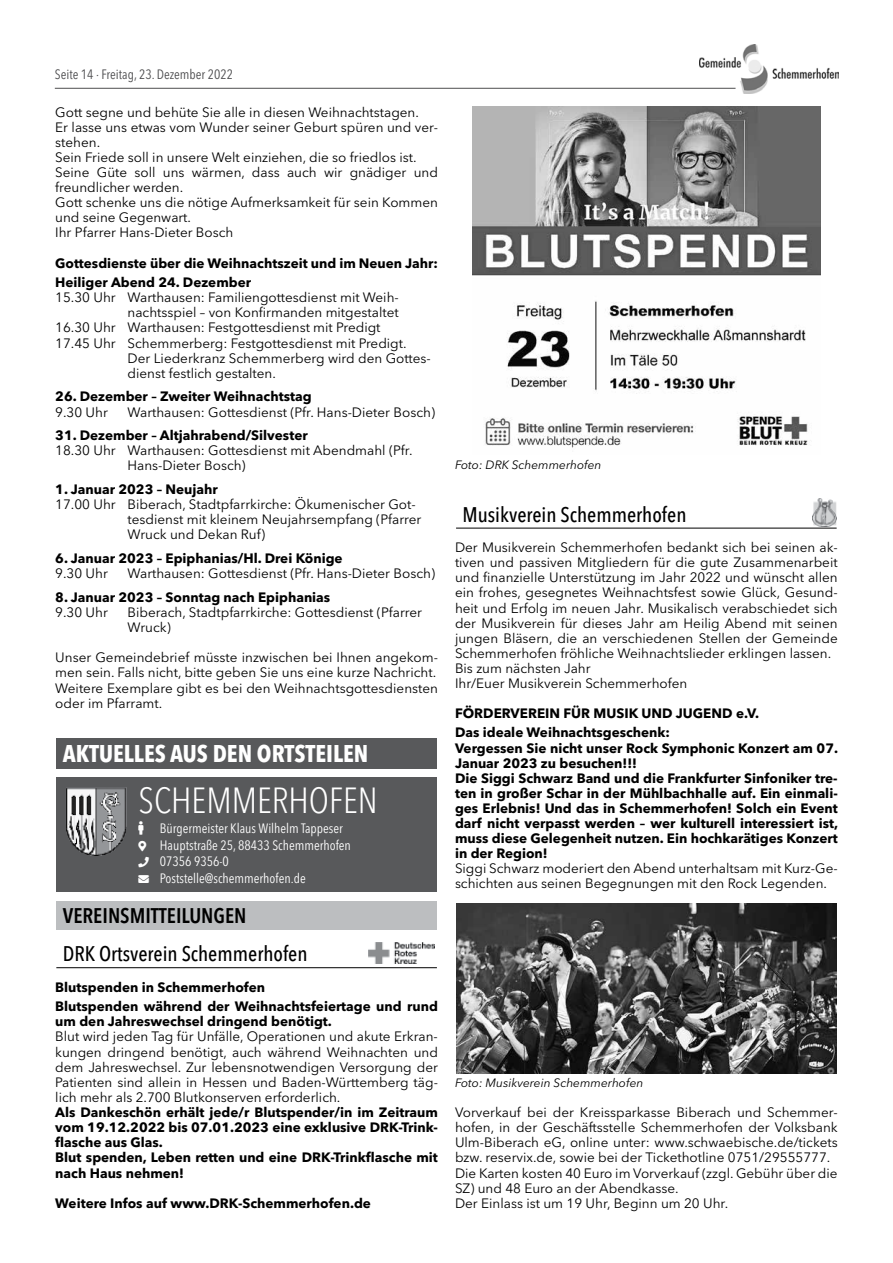
<style>
.page{position:relative;width:893px;height:1263px;background:#fff}
.page>*{position:absolute;margin:0;border:0;box-sizing:border-box;transform-origin:0 0}
.t1{font:300 condensed 36px "Avenir Next W1 G";color:#fff}
.t2{font:700 condensed 24px "Avenir Next W1 G";color:#fff}
.t3{font:500 condensed 21px "Avenir Next W1 G";color:#000}
.t4{font:21px "Avenir Next W1 G Cn Demi";color:#000}
.t5{font:13.5px/15.1px "Avenir Next W1 G";color:#000}
.t6{font:700 13.5px/15.1px "Avenir Next W1 G";color:#000}
.t7{font:condensed 13.5px/16.5px "Avenir Next W1 G";color:#fff}
.t8{font:condensed 13.5px "Avenir Next W1 G";color:#4d4d4f}
.t9{font:italic 12px "Avenir Next W1 G";color:#000}
</style>
<div class="page">
<img style="left:699px;top:44px;width:139px;height:50px">
<hr style="left:55px;top:88px;width:680px;height:1px;background:#4d4d4f">
<div style="left:56px;top:738px;width:381px;height:31px;background:#58595b"></div>
<div style="left:56px;top:777px;width:381px;height:115px;background:#58595b"></div>
<img style="left:66px;top:787px;width:61px;height:69px">
<div style="left:56px;top:901px;width:381px;height:28px;background:#bcbec0"></div>
<hr style="left:56px;top:967px;width:381px;height:1px;background:#000">
<img style="left:369px;top:943px;width:66px;height:21px">
<img style="left:472px;top:106px;width:349px;height:342px">
<hr style="left:456px;top:528px;width:381px;height:1px;background:#000">
<img style="left:812px;top:499px;width:25px;height:28px">
<img style="left:456px;top:903px;width:381px;height:170px">
<p class="t8" style="left:55px;top:63px;width:180px">Seite 14 · Freitag, 23. Dezember 2022</p>
<p class="t5" style="left:55px;top:103px;width:384px">Gott segne und behüte Sie alle in diesen Weihnachtstagen.<br>Er lasse uns etwas vom Wunder seiner Geburt spüren und ver&shy;stehen.<br>Sein Friede soll in unsere Welt einziehen, die so friedlos ist.<br>Seine Güte soll uns wärmen, dass auch wir gnädiger und freundlicher werden.<br>Gott schenke uns die nötige Aufmerksamkeit für sein Kommen und seine Gegenwart.<br>Ihr Pfarrer Hans-Dieter Bosch</p>
<p class="t6" style="left:55px;top:252px;width:384px;line-height:19.4px">Gottesdienste über die Weihnachtszeit und im Neuen Jahr:<br>Heiliger Abend 24. Dezember</p>
<p class="t5" style="left:55px;top:289px;width:345px">15.30 Uhr Warthausen: Familiengottesdienst mit Weih-</p>
<p class="t5" style="left:128px;top:304px;width:273px">nachtsspiel – von Konfirmanden mitgestaltet</p>
<p class="t5" style="left:55px;top:319px;width:327px">16.30 Uhr Warthausen: Festgottesdienst mit Predigt</p>
<p class="t5" style="left:55px;top:334px;width:353px">17.45 Uhr Schemmerberg: Festgottesdienst mit Predigt.</p>
<p class="t5" style="left:128px;top:349px;width:305px">Der Liederkranz Schemmerberg wird den Gottes-</p>
<p class="t5" style="left:128px;top:364px;width:150px">dienst festlich gestalten.</p>
<p class="t6" style="left:55px;top:388px;width:258px">26. Dezember – Zweiter Weihnachtstag</p>
<p class="t5" style="left:55px;top:403px;width:54px">9.30 Uhr</p>
<p class="t5" style="left:128px;top:403px;width:309px">Warthausen: Gottesdienst (Pfr. Hans-Dieter Bosch)</p>
<p class="t6" style="left:55px;top:427px;width:254px">31. Dezember – Altjahrabend/Silvester</p>
<p class="t5" style="left:128px;top:442px;width:287px;text-indent:-72px">18.30 Uhr Warthausen: Gottesdienst mit Abendmahl (Pfr.<br>Hans-Dieter Bosch)</p>
<p class="t6" style="left:55px;top:481px;width:164px">1. Januar 2023 – Neujahr</p>
<p class="t5" style="left:128px;top:496px;width:295px;text-indent:-72px">17.00 Uhr Biberach, Stadtpfarrkirche: Ökumenischer Got&shy;tesdienst mit kleinem Neujahrsempfang (Pfarrer<br>Wruck und Dekan Ruf)</p>
<p class="t6" style="left:55px;top:550px;width:289px">6. Januar 2023 – Epiphanias/Hl. Drei Könige</p>
<p class="t5" style="left:55px;top:565px;width:54px">9.30 Uhr</p>
<p class="t5" style="left:128px;top:565px;width:309px">Warthausen: Gottesdienst (Pfr. Hans-Dieter Bosch)</p>
<p class="t6" style="left:55px;top:588px;width:277px">8. Januar 2023 – Sonntag nach Epiphanias</p>
<p class="t5" style="left:55px;top:603px;width:54px">9.30 Uhr</p>
<p class="t5" style="left:128px;top:603px;width:296px">Biberach, Stadtpfarrkirche: Gottesdienst (Pfarrer<br>Wruck)</p>
<p class="t5" style="left:55px;top:649px;width:384px">Unser Gemeindebrief müsste inzwischen bei Ihnen angekom&shy;men sein. Falls nicht, bitte geben Sie uns eine kurze Nachricht.<br>Weitere Exemplare gibt es bei den Weihnachtsgottesdiensten oder im Pfarramt.</p>
<h2 class="t2" style="left:63px;top:734px;width:307px">AKTUELLES AUS DEN ORTSTEILEN</h2>
<h1 class="t1" style="left:139px;top:771px;width:241px">SCHEMMERHOFEN</h1>
<p class="t7" style="left:160px;top:819px;width:193px;text-indent:-21px">♂ Bürgermeister Klaus Wilhelm Tappeser<br>Hauptstraße 25, 88433 Schemmerhofen<br>07356 9356-0<br>Poststelle@schemmerhofen.de</p>
<h3 class="t4" style="left:63px;top:899px;width:185px">VEREINSMITTEILUNGEN</h3>
<h3 class="t3" style="left:63px;top:937px;width:246px">DRK Ortsverein Schemmerhofen</h3>
<p class="t6" style="left:55px;top:976px;width:384px;line-height:19.4px">Blutspenden in Schemmerhofen<br>Blutspenden während der Weihnachtsfeiertage und rund</p>
<p class="t6" style="left:55px;top:1013px;width:278px">um den Jahreswechsel dringend benötigt.</p>
<p class="t5" style="left:55px;top:1028px;width:384px;text-align:justify">Blut wird jeden Tag für Unfälle, Operationen und akute Erkran&shy;kungen dringend benötigt, auch während Weihnachten und dem Jahreswechsel. Zur lebensnotwendigen Versorgung der Patienten sind allein in Hessen und Baden-Württemberg täg&shy;lich mehr als 2.700 Blutkonserven erforderlich.</p>
<p class="t6" style="left:55px;top:1104px;width:384px">Als Dankeschön erhält jede/r Blutspender/in im Zeitraum vom 19.12.2022 bis 07.01.2023 eine exklusive DRK-Trink&shy;flasche aus Glas.<br>Blut spenden, Leben retten und eine DRK-Trinkflasche mit nach Haus nehmen!</p>
<p class="t6" style="left:55px;top:1194px;width:317px">Weitere Infos auf www.DRK-Schemmerhofen.de</p>
<p class="t9" style="left:455px;top:455px;width:148px">Foto: DRK Schemmerhofen</p>
<h3 class="t3" style="left:462px;top:498px;width:226px">Musikverein Schemmerhofen</h3>
<p class="t5" style="left:455px;top:539px;width:384px">Der Musikverein Schemmerhofen bedankt sich bei seinen ak&shy;tiven und passiven Mitgliedern für die gute Zusammenarbeit und finanzielle Unterstützung im Jahr 2022 und wünscht allen ein frohes, gesegnetes Weihnachtsfest sowie Glück, Gesund&shy;heit und Erfolg im neuen Jahr. Musikalisch verabschiedet sich der Musikverein für dieses Jahr am Heilig Abend mit seinen jungen Bläsern, die an verschiedenen Stellen der Gemeinde Schemmerhofen fröhliche Weihnachtslieder erklingen lassen.<br>Bis zum nächsten Jahr<br>Ihr/Euer Musikverein Schemmerhofen</p>
<p class="t6" style="left:455px;top:703px;width:306px;line-height:19.4px">FÖRDERVEREIN FÜR MUSIK UND JUGEND e.V.<br>Das ideale Weihnachtsgeschenk:</p>
<p class="t6" style="left:455px;top:739px;width:385px">Vergessen Sie nicht unser Rock Symphonic Konzert am 07.<br>Januar 2023 zu besuchen!!!<br>Die Siggi Schwarz Band und die Frankfurter Sinfoniker tre&shy;ten in großer Schar in der Mühlbachhalle auf. Ein einmali&shy;ges Erlebnis! Und das in Schemmerhofen! Solch ein Event darf nicht verpasst werden – wer kulturell interessiert ist, muss diese Gelegenheit nutzen. Ein hochkarätiges Konzert in der Region!</p>
<p class="t5" style="left:455px;top:860px;width:384px">Siggi Schwarz moderiert den Abend unterhaltsam mit Kurz-Ge&shy;schichten aus seinen Begegnungen mit den Rock Legenden.</p>
<p class="t9" style="left:455px;top:1073px;width:190px">Foto: Musikverein Schemmerhofen</p>
<p class="t5" style="left:455px;top:1104px;width:384px">Vorverkauf bei der Kreissparkasse Biberach und Schemmer&shy;hofen, in der Geschäftsstelle Schemmerhofen der Volksbank Ulm-Biberach eG, online unter: www.schwaebische.de/tickets bzw. reservix.de, sowie bei der Tickethotline 0751/29555777.<br>Die Karten kosten 40 Euro im Vorverkauf (zzgl. Gebühr über die SZ) und 48 Euro an der Abendkasse.<br>Der Einlass ist um 19 Uhr, Beginn um 20 Uhr.</p>
</div>
